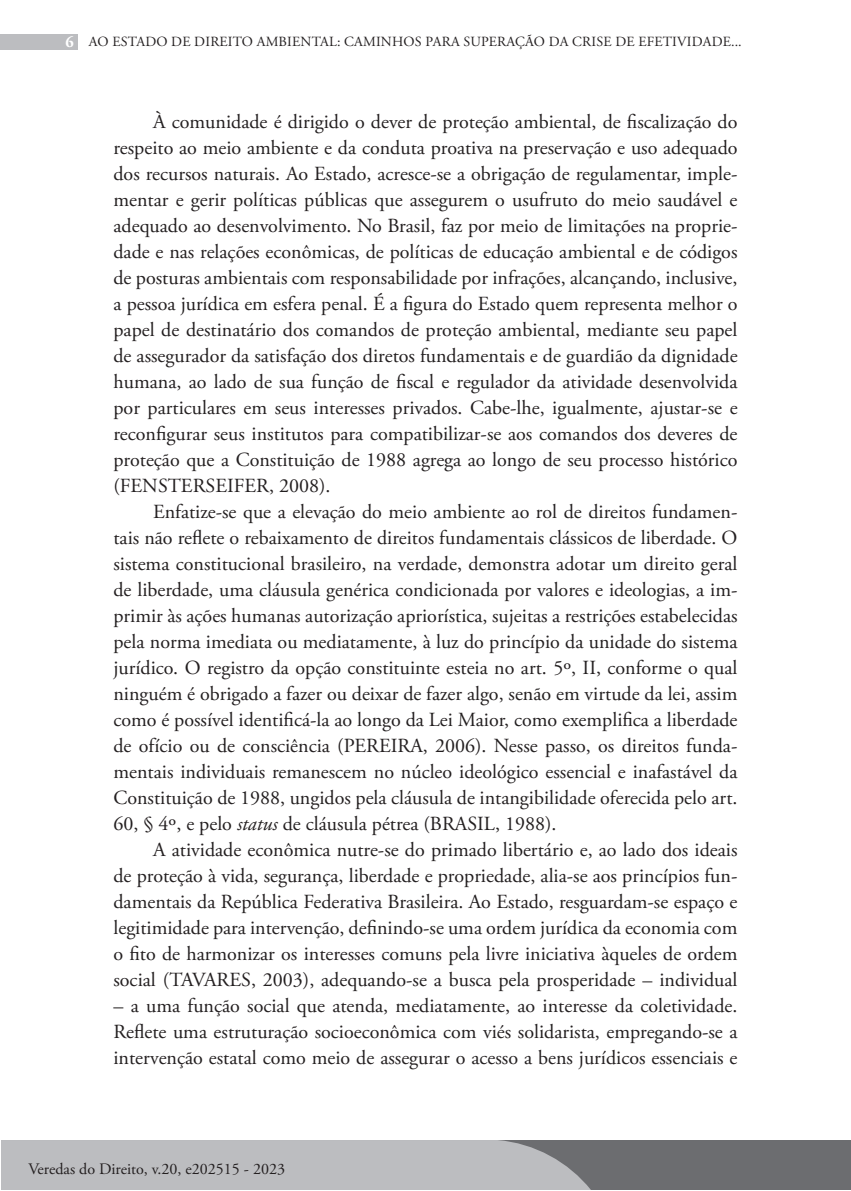
<style>
.page{position:relative;width:851px;height:1191px;background:#fff}
.page>*{position:absolute;margin:0;border:0;box-sizing:border-box;transform-origin:0 0}
.t1{font:20px/26px "Adobe Garamond Pro";color:#231f20;text-align:justify}
.t2{font:16px "Adobe Garamond Pro";color:#231f20}
.t3{font:14px "Adobe Garamond Pro";letter-spacing:.015em;color:#231f20}
.s1{font-weight:700;font-size:16px;color:#fff}
.s2{font-style:italic}
</style>
<div class="page">
<div style="left:1px;top:1140px;width:849px;height:50px;background:#6c6d70"></div>
<div style="left:0;top:34px;width:77px;height:16px;background:#bcbdc0"></div>
<div style="left:1px;top:1140px;width:590px;height:50px;background:#bcbdc0"></div>
<p class="t3" style="left:65px;top:34px;width:677px"><span class="s1">6</span> AO ESTADO DE DIREITO AMBIENTAL: CAMINHOS PARA SUPERAÇÃO DA CRISE DE EFETIVIDADE...</p>
<p class="t1" style="left:113px;top:109px;width:625px;text-indent:40px">À comunidade é dirigido o dever de proteção ambiental, de fiscalização do respeito ao meio ambiente e da conduta proativa na preservação e uso adequado dos recursos naturais. Ao Estado, acresce-se a obrigação de regulamentar, imple&shy;mentar e gerir políticas públicas que assegurem o usufruto do meio saudável e adequado ao desenvolvimento. No Brasil, faz por meio de limitações na proprie&shy;dade e nas relações econômicas, de políticas de educação ambiental e de códigos de posturas ambientais com responsabilidade por infrações, alcançando, inclusive, a pessoa jurídica em esfera penal. É a figura do Estado quem representa melhor o papel de destinatário dos comandos de proteção ambiental, mediante seu papel de assegurador da satisfação dos diretos fundamentais e de guardião da dignidade humana, ao lado de sua função de fiscal e regulador da atividade desenvolvida por particulares em seus interesses privados. Cabe-lhe, igualmente, ajustar-se e reconfigurar seus institutos para compatibilizar-se aos comandos dos deveres de proteção que a Constituição de 1988 agrega ao longo de seu processo histórico (FENSTERSEIFER, 2008).</p>
<p class="t1" style="left:113px;top:499px;width:625px;text-indent:40px">Enfatize-se que a elevação do meio ambiente ao rol de direitos fundamen&shy;tais não reflete o rebaixamento de direitos fundamentais clássicos de liberdade. O sistema constitucional brasileiro, na verdade, demonstra adotar um direito geral de liberdade, uma cláusula genérica condicionada por valores e ideologias, a im&shy;primir às ações humanas autorização apriorística, sujeitas a restrições estabelecidas pela norma imediata ou mediatamente, à luz do princípio da unidade do sistema jurídico. O registro da opção constituinte esteia no art. 5º, II, conforme o qual ninguém é obrigado a fazer ou deixar de fazer algo, senão em virtude da lei, assim como é possível identificá-la ao longo da Lei Maior, como exemplifica a liberdade de ofício ou de consciência (PEREIRA, 2006). Nesse passo, os direitos funda&shy;mentais individuais remanescem no núcleo ideológico essencial e inafastável da Constituição de 1988, ungidos pela cláusula de intangibilidade oferecida pelo art.<br>60, § 4º, e pelo <span class="s2">status</span> de cláusula pétrea (BRASIL, 1988).</p>
<p class="t1" style="left:113px;top:837px;width:625px;text-indent:40px">A atividade econômica nutre-se do primado libertário e, ao lado dos ideais de proteção à vida, segurança, liberdade e propriedade, alia-se aos princípios fun&shy;damentais da República Federativa Brasileira. Ao Estado, resguardam-se espaço e legitimidade para intervenção, definindo-se uma ordem jurídica da economia com o fito de harmonizar os interesses comuns pela livre iniciativa àqueles de ordem social (TAVARES, 2003), adequando-se a busca pela prosperidade – individual</p>
<p class="t1" style="left:113px;top:993px;width:625px">– a uma função social que atenda, mediatamente, ao interesse da coletividade.<br>Reflete uma estruturação socioeconômica com viés solidarista, empregando-se a intervenção estatal como meio de assegurar o acesso a bens jurídicos essenciais e</p>
<p class="t2" style="left:28px;top:1159px;width:258px">Veredas do Direito, v.20, e202515 - 2023</p>
</div>
